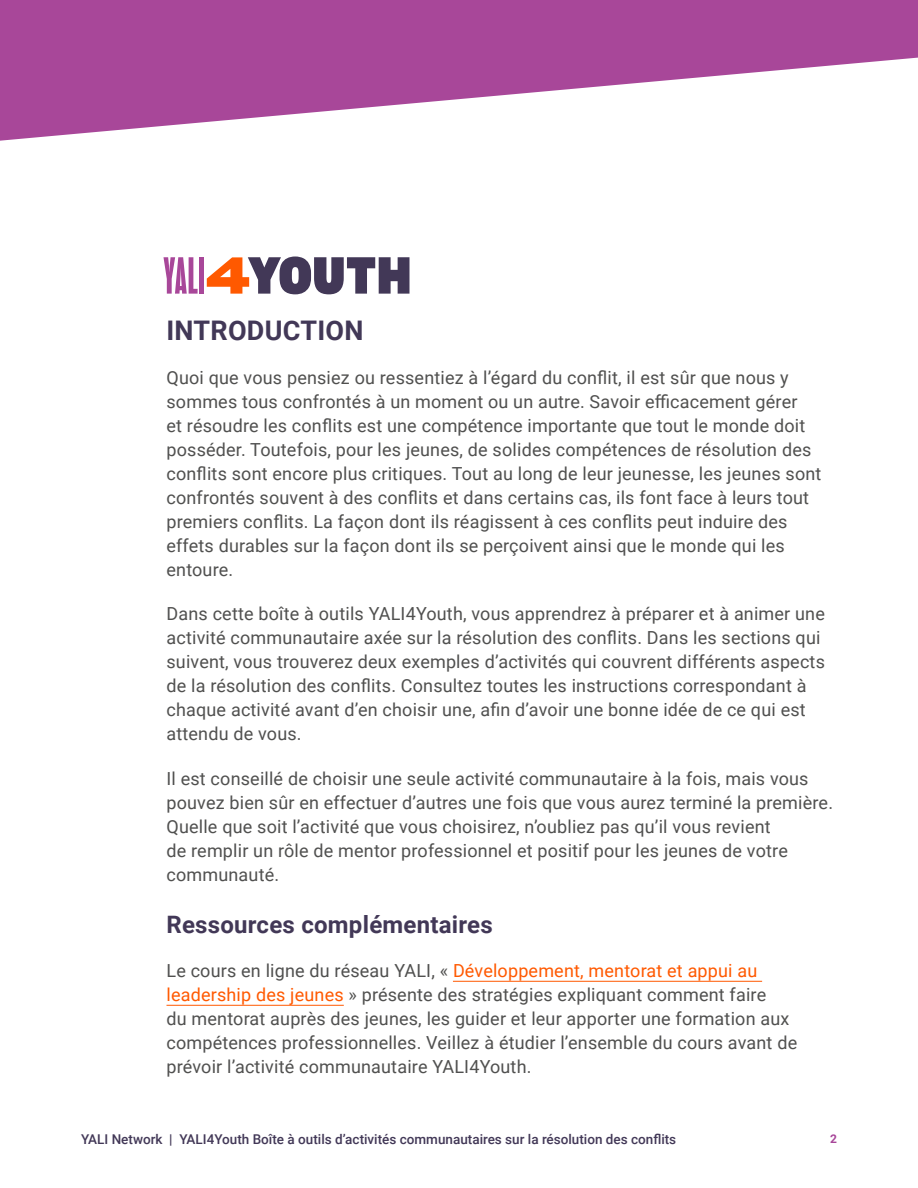
<style>
.page{position:relative;width:918px;height:1188px;background:#fff}
.page>*{position:absolute;margin:0;border:0;box-sizing:border-box;transform-origin:0 0}
.t1{font:700 27px "Roboto";letter-spacing:.01em;color:#423857}
.t2{font:700 24px "Roboto";letter-spacing:.01em;color:#423857}
.t3{font:18px/24px "Roboto";letter-spacing:.01em;color:#50504f}
.t4{font:500 13.5px "Roboto";color:#423857}
.t5{font:700 12px "Roboto";color:#a84799}
.s1{color:#ff5900}
</style>
<div class="page">
<hr style="left:453px;top:981px;width:309px;height:1px;background:#ff5900">
<hr style="left:166px;top:1005px;width:178px;height:1px;background:#ff5900">
<svg style="left:0;top:0;width:918px;height:141px;fill:#a84799"></svg>
<svg style="left:163px;top:257px;width:35px;height:37px"></svg>
<hr style="left:200px;top:257px;width:4px;height:37px;background:#a84799">
<svg style="left:207px;top:257px;width:202px;height:37px"></svg>
<h1 class="t1" style="left:166px;top:312px;width:198px">INTRODUCTION</h1>
<p class="t3" style="left:166px;top:365px;width:656px">Quoi que vous pensiez ou ressentiez à l’égard du conflit, il est sûr que nous y sommes tous confrontés à un moment ou un autre. Savoir efficacement gérer<br>et résoudre les conflits est une compétence importante que tout le monde doit posséder. Toutefois, pour les jeunes, de solides compétences de résolution des conflits sont encore plus critiques. Tout au long de leur jeunesse, les jeunes sont confrontés souvent à des conflits et dans certains cas, ils font face à leurs tout premiers conflits. La façon dont ils réagissent à ces conflits peut induire des effets durables sur la façon dont ils se perçoivent ainsi que le monde qui les entoure.</p>
<p class="t3" style="left:166px;top:601px;width:660px">Dans cette boîte à outils YALI4Youth, vous apprendrez à préparer et à animer une activité communautaire axée sur la résolution des conflits. Dans les sections qui suivent, vous trouverez deux exemples d’activités qui couvrent différents aspects de la résolution des conflits. Consultez toutes les instructions correspondant à chaque activité avant d’en choisir une, afin d’avoir une bonne idée de ce qui est attendu de vous.</p>
<p class="t3" style="left:166px;top:766px;width:668px">Il est conseillé de choisir une seule activité communautaire à la fois, mais vous pouvez bien sûr en effectuer d’autres une fois que vous aurez terminé la première.<br>Quelle que soit l’activité que vous choisirez, n’oubliez pas qu’il vous revient<br>de remplir un rôle de mentor professionnel et positif pour les jeunes de votre communauté.</p>
<h2 class="t2" style="left:166px;top:907px;width:328px">Ressources complémentaires</h2>
<p class="t3" style="left:166px;top:958px;width:632px">Le cours en ligne du réseau YALI, « <span class="s1">Développement, mentorat et appui au leadership des jeunes</span> » présente des stratégies expliquant comment faire<br>du mentorat auprès des jeunes, les guider et leur apporter une formation aux compétences professionnelles. Veillez à étudier l’ensemble du cours avant de prévoir l’activité communautaire YALI4Youth.</p>
<p class="t4" style="left:81px;top:1130px;width:597px">YALI Network | YALI4Youth Boîte à outils d’activités communautaires sur la résolution des conflits</p>
<p class="t5" style="left:830px;top:1130px;width:8px">2</p>
</div>
